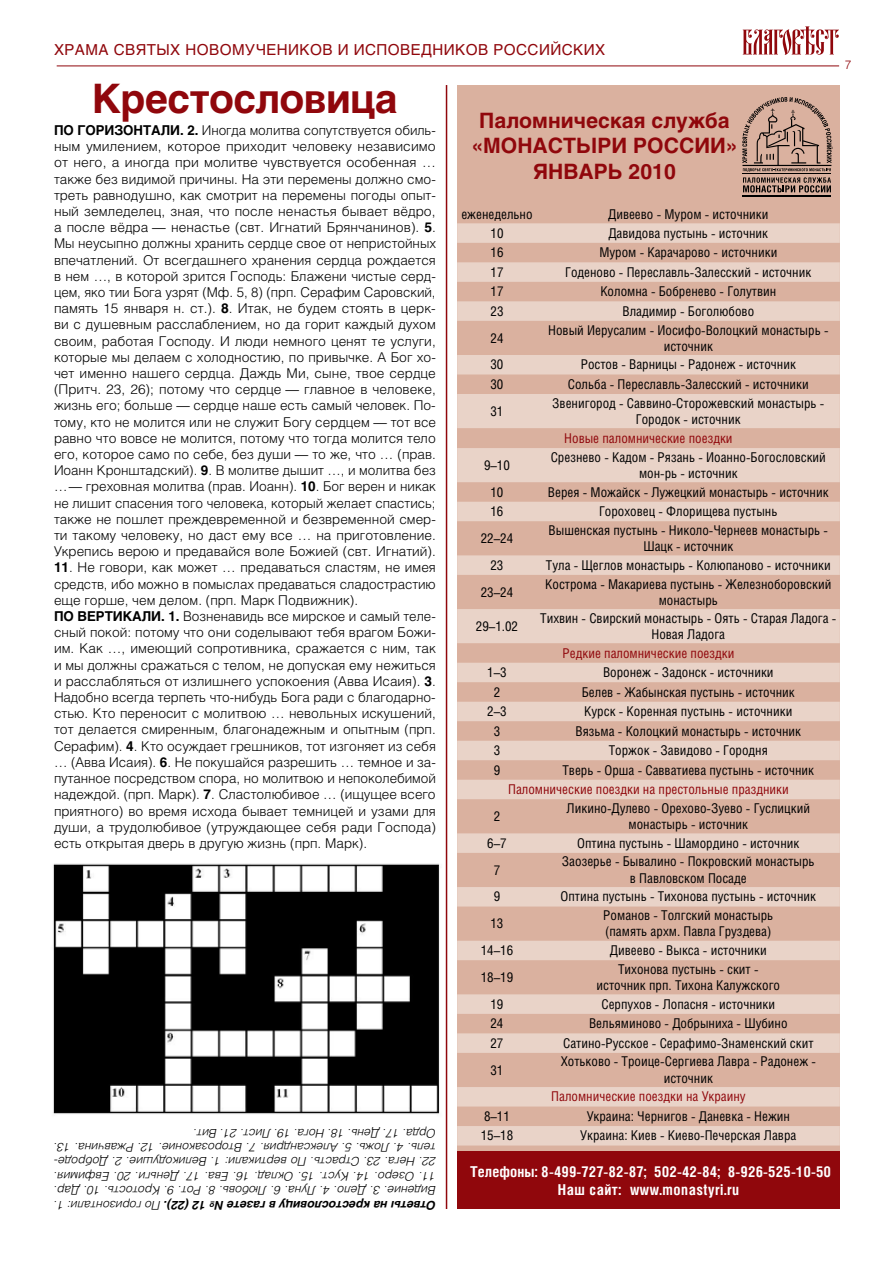
<style>
.page{position:relative;width:893px;height:1263px;background:#fff}
.page>*{position:absolute;margin:0;border:0;box-sizing:border-box;transform-origin:0 0}
.t1{font:700 40.35px "Helios";letter-spacing:-.015em;color:#90070c}
.t2{font:700 21px/25.2px "Helios";color:#90070c;text-align:center}
.t3{font:700 15px/18px "Helios Cond";letter-spacing:.005em;color:#fff;text-align:center}
.t4{font:15px "Helios";letter-spacing:.03em;color:#90070c}
.t5{font:300 13.5px/16.2px "Helios";color:#000;text-align:justify}
.t6{font:13.5px/16.2px "Helios Cond";color:#000;text-align:center}
.t7{font:13.5px "Helios Cond";color:#90070c}
.t8{font:italic 300 12px/14.4px "Helios";color:#000}
.t9{font:300 12px "Helios";color:#90070c}
.s1{font-weight:700}
</style>
<div class="page">
<svg style="left:743px;top:26px;width:96px;height:29px"></svg>
<hr style="left:57px;top:66px;width:782px;height:1px;background:#90070c">
<div style="left:457px;top:85px;width:383px;height:1124px;background:#dab19f"></div>
<svg style="left:742px;top:97px;width:91px;height:96px"></svg>
<hr style="left:742px;top:195px;width:89px;height:1px;background:#000">
<hr style="left:742px;top:173px;width:89px;height:1px;background:#000">
<div style="left:457px;top:1151px;width:383px;height:58px;background:#90070c"></div>
<svg style="left:457px;top:223px;width:383px;height:922px"></svg>
<img style="left:53px;top:855px;width:395px;height:270px">
<hr style="left:446px;top:85px;width:1px;height:1124px;background:#90070c">
<p class="t4" style="left:54px;top:40px;width:553px">ХРАМА СВЯТЫХ НОВОМУЧЕНИКОВ И ИСПОВЕДНИКОВ РОССИЙСКИХ</p>
<h1 class="t1" style="left:92px;top:75px;width:307px">Крестословица</h1>
<p class="t5" style="left:54px;top:122px;width:384px"><span class="s1">ПО ГОРИЗОНТАЛИ. 2.</span> Иногда молитва сопутствуется обиль&shy;ным умилением, которое приходит человеку независимо от него, а иногда при молитве чувствуется особенная … также без видимой причины. На эти перемены должно смо&shy;треть равнодушно, как смотрит на перемены погоды опыт&shy;ный земледелец, зная, что после ненастья бывает вёдро, а после вёдра — ненастье (свт. Игнатий Брянчанинов). <span class="s1">5</span>.<br>Мы неусыпно должны хранить сердце свое от непристойных впечатлений. От всегдашнего хранения сердца рождается в нем …, в которой зрится Господь: Блажени чистые серд&shy;цем, яко тии Бога узрят (Мф. 5, 8) (прп. Серафим Саровский, память 15 января н. ст.). <span class="s1">8</span>. Итак, не будем стоять в церк&shy;ви с душевным расслаблением, но да горит каждый духом своим, работая Господу. И люди немного ценят те услуги, которые мы делаем с холодностию, по привычке. А Бог хо&shy;чет именно нашего сердца. Даждь Ми, сыне, твое сердце (Притч. 23, 26); потому что сердце — главное в человеке, жизнь его; больше — сердце наше есть самый человек. По&shy;тому, кто не молится или не служит Богу сердцем — тот все равно что вовсе не молится, потому что тогда молится тело его, которое само по себе, без души — то же, что … (прав.<br>Иоанн Кронштадский). <span class="s1">9</span>. В молитве дышит …, и молитва без …— греховная молитва (прав. Иоанн). <span class="s1">10</span>. Бог верен и никак не лишит спасения того человека, который желает спастись; также не пошлет преждевременной и безвременной смер&shy;ти такому человеку, но даст ему все … на приготовление.<br>Укрепись верою и предавайся воле Божией (свт. Игнатий).</p>
<p class="t5" style="left:54px;top:559px;width:383px;text-align:left"><span class="s1">11</span>. Не говори, как может … предаваться сластям, не имея средств, ибо можно в помыслах предаваться сладострастию еще горше, чем делом. (прп. Марк Подвижник).<br><span class="s1">ПО ВЕРТИКАЛИ. 1.</span> Возненавидь все мирское и самый теле&shy;сный покой: потому что они соделывают тебя врагом Божи&shy;им. Как …, имеющий сопротивника, сражается с ним, так и мы должны сражаться с телом, не допуская ему нежиться и расслабляться от излишнего успокоения (Авва Исаия). <span class="s1">3</span>.<br>Надобно всегда терпеть что-нибудь Бога ради с благодарно&shy;стью. Кто переносит с молитвою … невольных искушений, тот делается смиренным, благонадежным и опытным (прп.<br>Серафим). <span class="s1">4</span>. Кто осуждает грешников, тот изгоняет из себя … (Авва Исаия). <span class="s1">6</span>. Не покушайся разрешить … темное и за&shy;путанное посредством спора, но молитвою и непоколебимой надеждой. (прп. Марк). <span class="s1">7</span>. Сластолюбивое … (ищущее всего приятного) во время исхода бывает темницей и узами для души, а трудолюбивое (утруждающее себя ради Господа) есть открытая дверь в другую жизнь (прп. Марк).</p>
<p class="t8" style="left:436px;top:1169px;width:383px;text-align:justify;rotate:-180deg">22. Нега. 23. Страсть. По вертикали: 1. Великодушие. 2. Доброде&shy;тель. 4. Ложь. 5. Александрия. 7. Второзаконие. 12. Ржавчина. 13.<br>Орда. 17. День. 18. Нога. 19. Лист. 21. Вит.</p>
<p class="t8" style="left:436px;top:1183px;width:383px;rotate:-180deg">11. Озеро. 14. Куст. 15. Оклад. 16. Ева. 17. Деньги. 20. Евфимия.</p>
<p class="t8" style="left:436px;top:1212px;width:383px;rotate:-180deg"><span class="s1">Ответы на крестословицу в газете № 12 (22).</span> По горизонтали: 1.<br>Видение. 3. Дело. 4. Луна. 6. Любовь. 8. Рот. 9. Кротость. 10. Дар.</p>
<h2 class="t2" style="left:471px;top:108px;width:268px">Паломническая служба «МОНАСТЫРИ РОССИИ»<br>ЯНВАРЬ 2010</h2>
<p class="t6" style="left:461px;top:206px;width:73px">еженедельно</p>
<p class="t6" style="left:608px;top:206px;width:162px">Дивеево - Муром - источники</p>
<p class="t6" style="left:490px;top:225px;width:14px">10</p>
<p class="t6" style="left:608px;top:225px;width:161px">Давидова пустынь - источник</p>
<p class="t6" style="left:490px;top:244px;width:14px">16</p>
<p class="t6" style="left:599px;top:244px;width:179px">Муром - Карачарово - источники</p>
<p class="t6" style="left:490px;top:264px;width:14px">17</p>
<p class="t6" style="left:565px;top:264px;width:248px">Годеново - Переславль-Залесский - источник</p>
<p class="t6" style="left:490px;top:283px;width:14px">17</p>
<p class="t6" style="left:600px;top:283px;width:177px">Коломна - Бобренево - Голутвин</p>
<p class="t6" style="left:490px;top:303px;width:14px">23</p>
<p class="t6" style="left:622px;top:303px;width:133px">Владимир - Боголюбово</p>
<p class="t6" style="left:490px;top:329px;width:14px">24</p>
<p class="t6" style="left:548px;top:321px;width:282px">Новый Иерусалим - Иосифо-Волоцкий монастырь - источник</p>
<p class="t6" style="left:490px;top:356px;width:14px">30</p>
<p class="t6" style="left:581px;top:356px;width:217px">Ростов - Варницы - Радонеж - источник</p>
<p class="t6" style="left:490px;top:376px;width:14px">30</p>
<p class="t6" style="left:568px;top:376px;width:243px">Сольба - Переславль-Залесский - источники</p>
<p class="t6" style="left:490px;top:403px;width:14px">31</p>
<p class="t6" style="left:552px;top:394px;width:274px">Звенигород - Саввино-Сторожевский монастырь -<br>Городок - источник</p>
<p class="t7" style="left:564px;top:430px;width:170px">Новые паломнические поездки</p>
<p class="t6" style="left:484px;top:457px;width:27px">9–10</p>
<p class="t6" style="left:551px;top:449px;width:277px">Срезнево - Кадом - Рязань - Иоанно-Богословский мон-рь - источник</p>
<p class="t6" style="left:490px;top:483px;width:14px">10</p>
<p class="t6" style="left:548px;top:483px;width:282px">Верея - Можайск - Лужецкий монастырь - источник</p>
<p class="t6" style="left:490px;top:503px;width:14px">16</p>
<p class="t6" style="left:599px;top:503px;width:180px">Гороховец - Флорищева пустынь</p>
<p class="t6" style="left:481px;top:530px;width:34px">22–24</p>
<p class="t6" style="left:549px;top:522px;width:281px">Вышенская пустынь - Николо-Чернеев монастырь -<br>Шацк - источник</p>
<p class="t6" style="left:490px;top:557px;width:14px">23</p>
<p class="t6" style="left:546px;top:557px;width:286px">Тула - Щеглов монастырь - Колюпаново - источники</p>
<p class="t6" style="left:481px;top:583px;width:34px">23–24</p>
<p class="t6" style="left:545px;top:575px;width:288px">Кострома - Макариева пустынь - Железноборовский монастырь</p>
<p class="t6" style="left:476px;top:618px;width:44px">29–1.02</p>
<p class="t6" style="left:540px;top:609px;width:298px">Тихвин - Свирский монастырь - Оять - Старая Ладога -<br>Новая Ладога</p>
<p class="t7" style="left:562px;top:645px;width:173px">Редкие паломнические поездки</p>
<p class="t6" style="left:487px;top:664px;width:21px">1–3</p>
<p class="t6" style="left:603px;top:664px;width:172px">Воронеж - Задонск - источники</p>
<p class="t6" style="left:494px;top:683px;width:8px">2</p>
<p class="t6" style="left:582px;top:683px;width:215px">Белев - Жабынская пустынь - источник</p>
<p class="t6" style="left:487px;top:703px;width:21px">2–3</p>
<p class="t6" style="left:584px;top:703px;width:210px">Курск - Коренная пустынь - источники</p>
<p class="t6" style="left:494px;top:722px;width:8px">3</p>
<p class="t6" style="left:575px;top:722px;width:227px">Вязьма - Колоцкий монастырь - источник</p>
<p class="t6" style="left:494px;top:742px;width:8px">3</p>
<p class="t6" style="left:609px;top:742px;width:160px">Торжок - Завидово - Городня</p>
<p class="t6" style="left:494px;top:761px;width:8px">9</p>
<p class="t6" style="left:562px;top:761px;width:253px">Тверь - Орша - Савватиева пустынь - источник</p>
<p class="t7" style="left:508px;top:781px;width:282px">Паломнические поездки на престольные праздники</p>
<p class="t6" style="left:494px;top:808px;width:8px">2</p>
<p class="t6" style="left:567px;top:800px;width:245px">Ликино-Дулево - Орехово-Зуево - Гуслицкий монастырь - источник</p>
<p class="t6" style="left:487px;top:834px;width:21px">6–7</p>
<p class="t6" style="left:577px;top:834px;width:224px">Оптина пустынь - Шамордино - источник</p>
<p class="t6" style="left:494px;top:861px;width:8px">7</p>
<p class="t6" style="left:562px;top:853px;width:254px">Заозерье - Бывалино - Покровский монастырь в Павловском Посаде</p>
<p class="t6" style="left:494px;top:888px;width:8px">9</p>
<p class="t6" style="left:560px;top:888px;width:257px">Оптина пустынь - Тихонова пустынь - источник</p>
<p class="t6" style="left:490px;top:915px;width:14px">13</p>
<p class="t6" style="left:603px;top:907px;width:172px;text-align:left">Романов - Толгский монастырь (память архм. Павла Груздева)</p>
<p class="t6" style="left:481px;top:942px;width:34px">14–16</p>
<p class="t6" style="left:610px;top:942px;width:158px">Дивеево - Выкса - источники</p>
<p class="t6" style="left:481px;top:969px;width:34px">18–19</p>
<p class="t6" style="left:596px;top:961px;width:185px">Тихонова пустынь - скит - источник прп. Тихона Калужского</p>
<p class="t6" style="left:490px;top:995px;width:14px">19</p>
<p class="t6" style="left:601px;top:995px;width:175px">Серпухов - Лопасня - источники</p>
<p class="t6" style="left:490px;top:1015px;width:14px">24</p>
<p class="t6" style="left:589px;top:1015px;width:200px">Вельяминово - Добрыниха - Шубино</p>
<p class="t6" style="left:490px;top:1034px;width:14px">27</p>
<p class="t6" style="left:563px;top:1034px;width:252px">Сатино-Русское - Серафимо-Знаменский скит</p>
<p class="t6" style="left:490px;top:1061px;width:14px">31</p>
<p class="t6" style="left:561px;top:1053px;width:257px">Хотьково - Троице-Сергиева Лавра - Радонеж - источник</p>
<p class="t7" style="left:551px;top:1088px;width:196px">Паломнические поездки на Украину</p>
<p class="t6" style="left:484px;top:1108px;width:27px">8–11</p>
<p class="t6" style="left:587px;top:1108px;width:205px">Украина: Чернигов - Даневка - Нежин</p>
<p class="t6" style="left:481px;top:1127px;width:34px">15–18</p>
<p class="t6" style="left:580px;top:1127px;width:218px">Украина: Киев - Киево-Печерская Лавра</p>
<p class="t3" style="left:470px;top:1162px;width:363px">Телефоны: 8-499-727-82-87; 502-42-84; 8-926-525-10-50<br>Наш сайт: www.monastyri.ru</p>
<p class="t9" style="left:845px;top:58px;width:8px">7</p>
</div>
